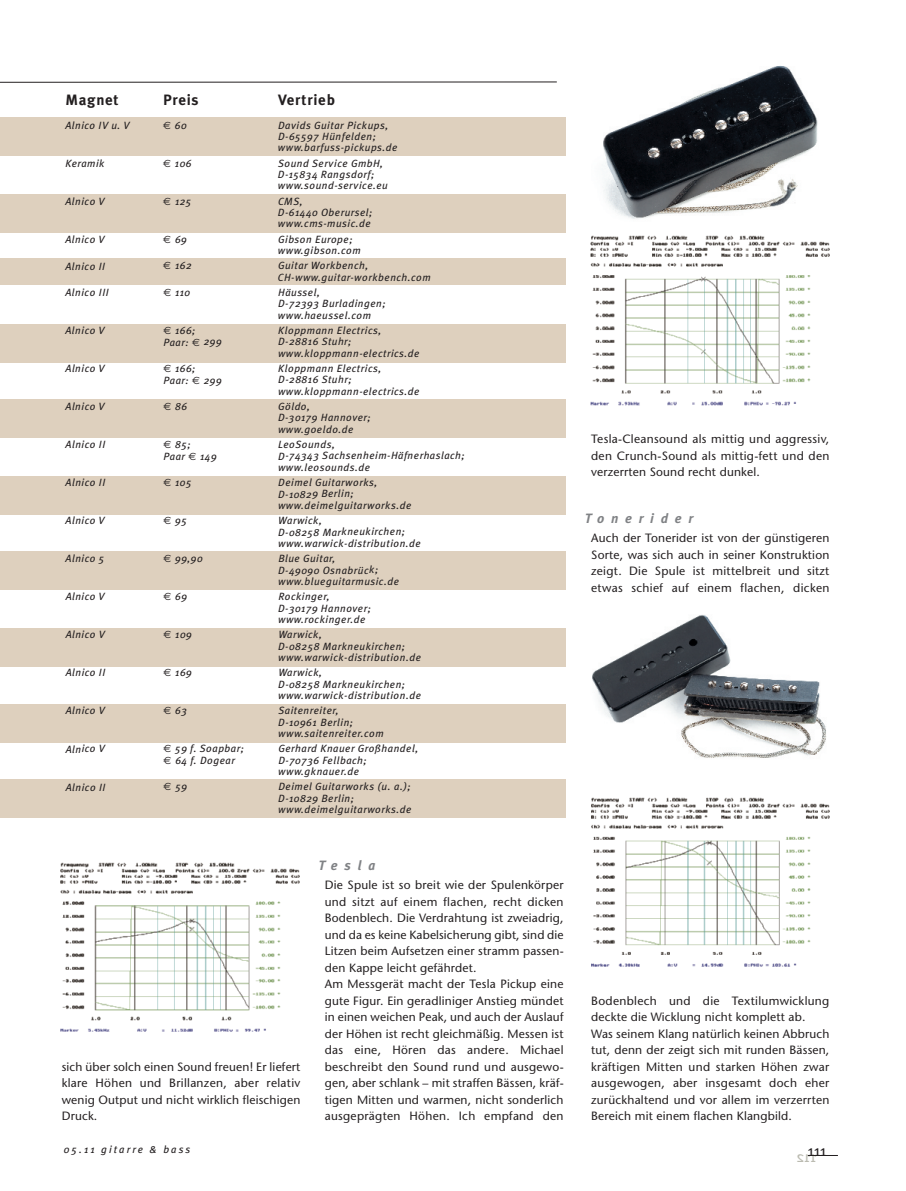
<style>
.page{position:relative;width:906px;height:1191px;background:#fff}
.page>*{position:absolute;margin:0;border:0;box-sizing:border-box;transform-origin:0 0}
.t1{font:700 15px "Meta Plus";letter-spacing:.05em;color:#231f20}
.t2{font:15px "Meta Plus";color:#231f20}
.t3{font:italic 700 13.5px "Meta Plus";letter-spacing:.5em;color:#808285}
.t4{font:12px/16.5px "Stone Sans";letter-spacing:.015em;color:#231f20;text-align:justify}
.t5{font:italic 10.5px/11.2px "Meta Plus";letter-spacing:.05em;color:#231f20}
.t6{font:italic 10.5px "Meta Plus";letter-spacing:.2em;color:#231f20}
.s1{font-family:"Euro Sans";font-style:normal}
</style>
<div class="page">
<div style="left:0;top:779px;width:565px;height:38px;background:#ded0be"></div>
<hr style="left:808px;top:1155px;width:30px;height:1px;background:#231f20">
<div style="left:0;top:117px;width:565px;height:39px;background:#ded0be"></div>
<div style="left:0;top:194px;width:565px;height:38px;background:#ded0be"></div>
<div style="left:0;top:258px;width:565px;height:27px;background:#ded0be"></div>
<div style="left:0;top:324px;width:565px;height:39px;background:#ded0be"></div>
<div style="left:0;top:400px;width:565px;height:38px;background:#ded0be"></div>
<div style="left:0;top:476px;width:565px;height:38px;background:#ded0be"></div>
<div style="left:0;top:551px;width:565px;height:38px;background:#ded0be"></div>
<div style="left:0;top:628px;width:565px;height:38px;background:#ded0be"></div>
<div style="left:0;top:704px;width:565px;height:38px;background:#ded0be"></div>
<svg style="left:0;top:82px;width:557px;height:1px"></svg>
<img style="left:60px;top:862px;width:240px;height:170px">
<img style="left:603px;top:65px;width:215px;height:154px">
<img style="left:590px;top:235px;width:240px;height:171px">
<img style="left:592px;top:615px;width:235px;height:143px">
<img style="left:591px;top:797px;width:239px;height:170px">
<h1 class="t1" style="left:65px;top:91px;width:55px">Magnet</h1>
<h1 class="t1" style="left:163px;top:91px;width:37px">Preis</h1>
<h1 class="t1" style="left:278px;top:91px;width:58px">Vertrieb</h1>
<p class="t5" style="left:65px;top:119px;width:66px">Alnico IV u. V</p>
<p class="t5" style="left:163px;top:119px;width:25px"><span class="s1">€</span> 60</p>
<p class="t5" style="left:278px;top:119px;width:121px">Davids Guitar Pickups,<br>D-65597 Hünfelden; www.barfuss-pickups.de</p>
<p class="t5" style="left:65px;top:157px;width:41px">Keramik</p>
<p class="t5" style="left:163px;top:157px;width:30px"><span class="s1">€</span> 106</p>
<p class="t5" style="left:278px;top:157px;width:111px">Sound Service GmbH,<br>D-15834 Rangsdorf; www.sound-service.eu</p>
<p class="t5" style="left:65px;top:195px;width:41px">Alnico V</p>
<p class="t5" style="left:163px;top:195px;width:30px"><span class="s1">€</span> 125</p>
<p class="t5" style="left:278px;top:195px;width:96px">CMS,<br>D-61440 Oberursel; www.cms-music.de</p>
<p class="t5" style="left:65px;top:233px;width:41px">Alnico V</p>
<p class="t5" style="left:163px;top:233px;width:25px"><span class="s1">€</span> 69</p>
<p class="t5" style="left:278px;top:233px;width:84px">Gibson Europe; www.gibson.com</p>
<p class="t5" style="left:65px;top:260px;width:41px">Alnico II</p>
<p class="t5" style="left:163px;top:260px;width:30px"><span class="s1">€</span> 162</p>
<p class="t5" style="left:278px;top:260px;width:154px">Guitar Workbench,<br>CH-www.guitar-workbench.com</p>
<p class="t5" style="left:65px;top:287px;width:45px">Alnico III</p>
<p class="t5" style="left:163px;top:287px;width:28px"><span class="s1">€</span> 110</p>
<p class="t5" style="left:278px;top:287px;width:109px">Häussel,<br>D-72393 Burladingen; www.haeussel.com</p>
<p class="t5" style="left:66px;top:325px;width:41px">Alnico V</p>
<p class="t5" style="left:163px;top:325px;width:34px"><span class="s1">€</span> 166;</p>
<p class="t5" style="left:278px;top:325px;width:104px">Kloppmann Electrics,</p>
<p class="t5" style="left:163px;top:336px;width:60px">Paar: <span class="s1">€</span> 299</p>
<p class="t5" style="left:278px;top:336px;width:143px">D-28816 Stuhr; www.kloppmann-electrics.de</p>
<p class="t5" style="left:66px;top:363px;width:41px">Alnico V</p>
<p class="t5" style="left:163px;top:363px;width:34px"><span class="s1">€</span> 166;</p>
<p class="t5" style="left:278px;top:363px;width:104px">Kloppmann Electrics,</p>
<p class="t5" style="left:163px;top:374px;width:60px">Paar: <span class="s1">€</span> 299</p>
<p class="t5" style="left:278px;top:374px;width:143px">D-28816 Stuhr; www.kloppmann-electrics.de</p>
<p class="t5" style="left:66px;top:401px;width:41px">Alnico V</p>
<p class="t5" style="left:163px;top:401px;width:25px"><span class="s1">€</span> 86</p>
<p class="t5" style="left:278px;top:401px;width:94px">Göldo,<br>D-30179 Hannover; www.goeldo.de</p>
<p class="t5" style="left:66px;top:439px;width:41px">Alnico II</p>
<p class="t5" style="left:163px;top:439px;width:29px"><span class="s1">€</span> 85;</p>
<p class="t5" style="left:278px;top:439px;width:58px">LeoSounds,</p>
<p class="t5" style="left:163px;top:450px;width:55px">Paar <span class="s1">€</span> 149</p>
<p class="t5" style="left:278px;top:450px;width:188px">D-74343 Sachsenheim-Häfnerhaslach; www.leosounds.de</p>
<p class="t5" style="left:66px;top:477px;width:41px">Alnico II</p>
<p class="t5" style="left:163px;top:477px;width:30px"><span class="s1">€</span> 105</p>
<p class="t5" style="left:278px;top:477px;width:135px">Deimel Guitarworks,<br>D-10829 Berlin; www.deimelguitarworks.de</p>
<p class="t5" style="left:66px;top:515px;width:41px">Alnico V</p>
<p class="t5" style="left:163px;top:515px;width:25px"><span class="s1">€</span> 95</p>
<p class="t5" style="left:278px;top:515px;width:144px">Warwick,<br>D-08258 Markneukirchen; www.warwick-distribution.de</p>
<p class="t5" style="left:66px;top:553px;width:40px">Alnico 5</p>
<p class="t5" style="left:163px;top:553px;width:41px"><span class="s1">€</span> 99,90</p>
<p class="t5" style="left:278px;top:553px;width:122px">Blue Guitar,<br>D-49090 Osnabrück; www.blueguitarmusic.de</p>
<p class="t5" style="left:66px;top:591px;width:41px">Alnico V</p>
<p class="t5" style="left:163px;top:591px;width:25px"><span class="s1">€</span> 69</p>
<p class="t5" style="left:278px;top:591px;width:94px">Rockinger,<br>D-30179 Hannover; www.rockinger.de</p>
<p class="t5" style="left:66px;top:629px;width:41px">Alnico V</p>
<p class="t5" style="left:163px;top:629px;width:30px"><span class="s1">€</span> 109</p>
<p class="t5" style="left:278px;top:629px;width:144px">Warwick,<br>D-08258 Markneukirchen; www.warwick-distribution.de</p>
<p class="t5" style="left:66px;top:667px;width:41px">Alnico II</p>
<p class="t5" style="left:164px;top:667px;width:30px"><span class="s1">€</span> 169</p>
<p class="t5" style="left:278px;top:667px;width:144px">Warwick,<br>D-08258 Markneukirchen; www.warwick-distribution.de</p>
<p class="t5" style="left:66px;top:705px;width:41px">Alnico V</p>
<p class="t5" style="left:164px;top:705px;width:25px"><span class="s1">€</span> 63</p>
<p class="t5" style="left:278px;top:705px;width:107px">Saitenreiter,<br>D-10961 Berlin; www.saitenreiter.com</p>
<p class="t5" style="left:66px;top:743px;width:41px">Alnico V</p>
<p class="t5" style="left:164px;top:743px;width:82px"><span class="s1">€</span> 59 f. Soapbar;</p>
<p class="t5" style="left:278px;top:743px;width:141px">Gerhard Knauer Großhandel,</p>
<p class="t5" style="left:164px;top:754px;width:73px"><span class="s1">€</span> 64 f. Dogear</p>
<p class="t5" style="left:278px;top:754px;width:90px">D-70736 Fellbach; www.gknauer.de</p>
<p class="t5" style="left:66px;top:781px;width:41px">Alnico II</p>
<p class="t5" style="left:164px;top:781px;width:25px"><span class="s1">€</span> 59</p>
<p class="t5" style="left:278px;top:781px;width:135px">Deimel Guitarworks (u. a.);<br>D-10829 Berlin; www.deimelguitarworks.de</p>
<p class="t4" style="left:62px;top:1058px;width:240px">sich über solch einen Sound freuen! Er liefert klare Höhen und Brillanzen, aber relativ wenig Output und nicht wirklich fleischigen Druck.</p>
<p class="t3" style="left:318px;top:857px;width:59px">Tesla</p>
<p class="t4" style="left:325px;top:876px;width:240px;text-align:left">Die Spule ist so breit wie der Spulenkörper und sitzt auf einem flachen, recht dicken Bodenblech. Die Verdrahtung ist zweiadrig, und da es keine Kabelsicherung gibt, sind die Litzen beim Aufsetzen einer stramm passen&shy;den Kappe leicht gefährdet.<br>Am Messgerät macht der Tesla Pickup eine gute Figur. Ein geradliniger Anstieg mündet in einen weichen Peak, und auch der Auslauf der Höhen ist recht gleichmäßig. Messen ist das eine, Hören das andere. Michael beschreibt den Sound rund und ausgewo&shy;gen, aber schlank – mit straffen Bässen, kräf&shy;tigen Mitten und warmen, nicht sonderlich ausgeprägten Höhen. Ich empfand den</p>
<p class="t4" style="left:591px;top:431px;width:240px">Tesla-Cleansound als mittig und aggressiv, den Crunch-Sound als mittig-fett und den verzerrten Sound recht dunkel.</p>
<p class="t3" style="left:585px;top:510px;width:110px">Tonerider</p>
<p class="t4" style="left:591px;top:530px;width:240px">Auch der Tonerider ist von der günstigeren Sorte, was sich auch in seiner Konstruktion zeigt. Die Spule ist mittelbreit und sitzt etwas schief auf einem flachen, dicken</p>
<p class="t4" style="left:591px;top:992px;width:240px;text-align:left">Bodenblech und die Textilumwicklung deckte die Wicklung nicht komplett ab.<br>Was seinem Klang natürlich keinen Abbruch tut, denn der zeigt sich mit runden Bässen, kräftigen Mitten und starken Höhen zwar ausgewogen, aber insgesamt doch eher zurückhaltend und vor allem im verzerrten Bereich mit einem flachen Klangbild.</p>
<p class="t6" style="left:64px;top:1143px;width:128px">05.11 gitarre &amp; bass</p>
<h1 class="t2" style="left:808px;top:1141px;width:20px">111</h1>
</div>
